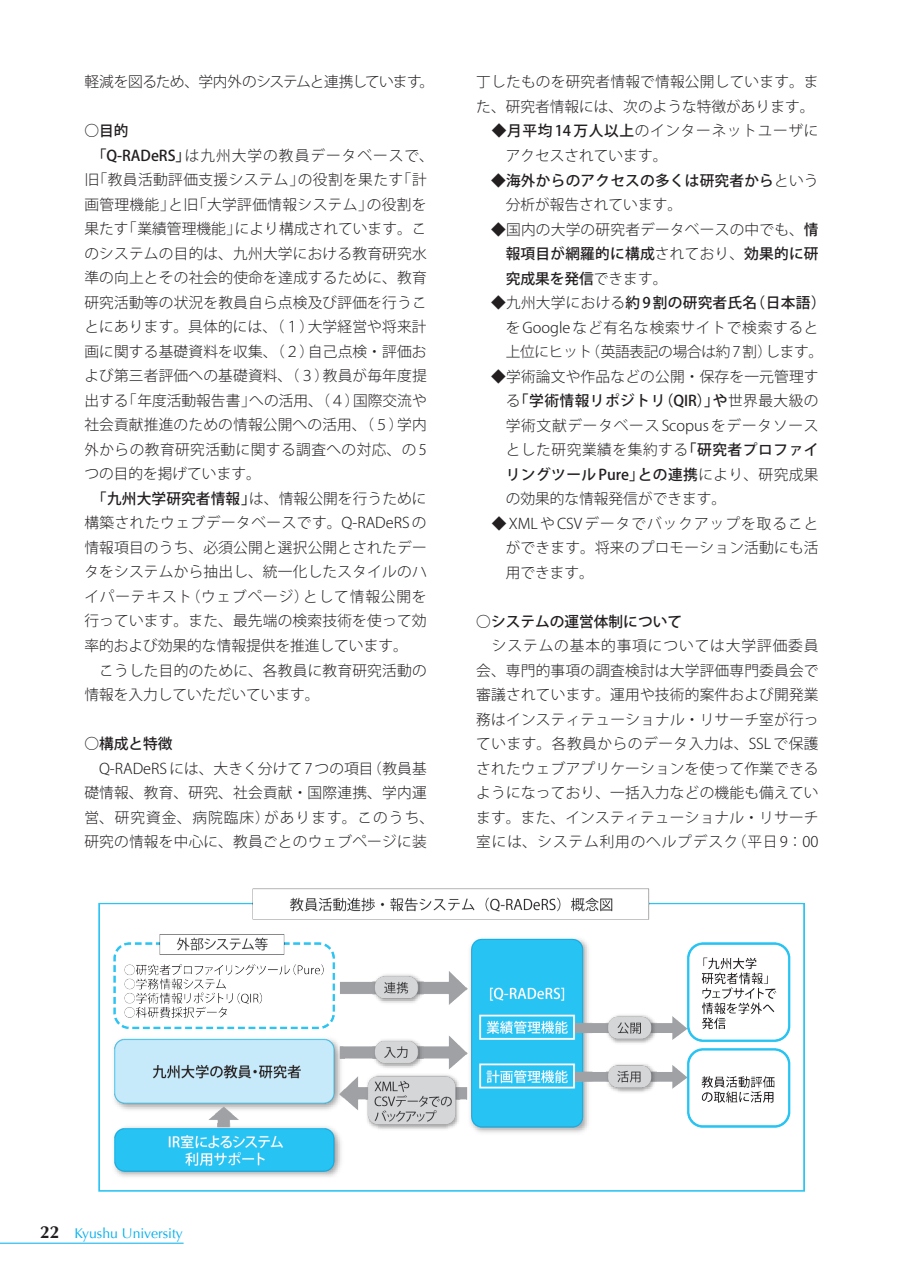
<style>
.page{position:relative;width:903px;height:1275px;background:#fff}
.page>*{position:absolute;margin:0;border:0;box-sizing:border-box;transform-origin:0 0}
.t1{font:300 14.7px/24.5px "Koz Go Pro";letter-spacing:.015em;color:#231f20}
.t2{font:500 14.7px "Koz Go Pro";letter-spacing:.015em;color:#231f20}
.t3{font:300 14.7px "Koz Go Pro";letter-spacing:.05em;color:#231f20}
.t4{font:300 14.7px "Koz Go Pro";letter-spacing:.07em;color:#231f20}
.t5{font:300 14.7px "Koz Go Pro";letter-spacing:.035em;color:#231f20}
.t6{font:300 14.7px "Koz Go Pro";letter-spacing:-.035em;color:#231f20}
.t7{font:300 14.7px "Koz Go Pro";letter-spacing:.065em;color:#231f20}
.t8{font:300 14.7px "Koz Go Pro";letter-spacing:.055em;color:#231f20}
.t9{font:300 14.7px "Koz Go Pro";letter-spacing:.045em;color:#231f20}
.t10{font:300 14.7px "Koz Go Pro";letter-spacing:-.02em;color:#231f20}
.t11{font:300 14.7px "Koz Go Pro";letter-spacing:.04em;color:#231f20}
.t12{font:14px "Optima";color:#00aeef}
.s1{font-weight:500}
.s2{font-weight:300}
.s3{font-weight:700;font-size:17.5px;color:#231f20}
</style>
<div class="page">
<hr style="left:0;top:1243px;width:184px;height:1px;background:#00aeef">
<img style="left:99px;top:888px;width:705px;height:303px">
<p class="t6" style="left:84px;top:72px;width:351px">軽減を図るため、学内外のシステムと連携しています。</p>
<p class="t2" style="left:84px;top:122px;width:46px">○目的</p>
<p class="t4" style="left:92px;top:146px;width:344px"><span class="s1">「Q-RADeRS」</span>は九州大学の教員データベースで、</p>
<p class="t1" style="left:84px;top:168px;width:344px">旧「教員活動評価支援システム」の役割を果たす「計</p>
<p class="t1" style="left:84px;top:192px;width:344px">画管理機能」と旧「大学評価情報システム」の役割を</p>
<p class="t1" style="left:84px;top:217px;width:344px">果たす「業績管理機能」により構成されています。こ</p>
<p class="t1" style="left:84px;top:241px;width:344px">のシステムの目的は、九州大学における教育研究水</p>
<p class="t1" style="left:84px;top:266px;width:344px">準の向上とその社会的使命を達成するために、教育</p>
<p class="t1" style="left:84px;top:290px;width:344px">研究活動等の状況を教員自ら点検及び評価を行うこ</p>
<p class="t1" style="left:84px;top:315px;width:344px">とにあります。具体的には、（１）大学経営や将来計</p>
<p class="t1" style="left:84px;top:339px;width:344px">画に関する基礎資料を収集、（２）自己点検・評価お</p>
<p class="t1" style="left:84px;top:364px;width:344px">よび第三者評価への基礎資料、（３）教員が毎年度提</p>
<p class="t1" style="left:84px;top:388px;width:344px">出する「年度活動報告書」への活用、（４）国際交流や</p>
<p class="t1" style="left:84px;top:413px;width:344px">社会貢献推進のための情報公開への活用、（５）学内</p>
<p class="t1" style="left:84px;top:437px;width:344px">外からの教育研究活動に関する調査への対応、の 5</p>
<p class="t1" style="left:84px;top:462px;width:178px">つの目的を掲げています。</p>
<p class="t1" style="left:92px;top:486px;width:336px"><span class="s1">「九州大学研究者情報」</span>は、情報公開を行うために</p>
<p class="t5" style="left:84px;top:513px;width:344px">構築されたウェブデータベースです。Q-RADeRS の</p>
<p class="t1" style="left:84px;top:535px;width:344px">情報項目のうち、必須公開と選択公開とされたデー</p>
<p class="t1" style="left:84px;top:560px;width:344px">タをシステムから抽出し、統一化したスタイルのハ</p>
<p class="t8" style="left:84px;top:587px;width:344px">イパーテキスト（ウェブページ）として情報公開を</p>
<p class="t1" style="left:84px;top:609px;width:344px">行っています。また、最先端の検索技術を使って効</p>
<p class="t1" style="left:84px;top:633px;width:325px">率的および効果的な情報提供を推進しています。</p>
<p class="t1" style="left:84px;top:658px;width:344px">　こうした目的のために、各教員に教育研究活動の</p>
<p class="t1" style="left:84px;top:682px;width:237px">情報を入力していただいています。</p>
<p class="t2" style="left:84px;top:734px;width:90px">○構成と特徴</p>
<p class="t1" style="left:84px;top:756px;width:351px">　Q-RADeRS には、大きく分けて 7 つの項目（教員基礎情報、教育、研究、社会貢献・国際連携、学内運営、研究資金、病院臨床）があります。このうち、研究の情報を中心に、教員ごとのウェブページに装</p>
<p class="t1" style="left:476px;top:70px;width:344px">丁したものを研究者情報で情報公開しています。ま</p>
<p class="t1" style="left:476px;top:94px;width:340px">た、研究者情報には、次のような特徴があります。</p>
<p class="t9" style="left:476px;top:121px;width:344px">　◆<span class="s1">月平均14万人以上</span>のインターネットユーザに</p>
<p class="t1" style="left:506px;top:143px;width:163px">アクセスされています。</p>
<p class="t2" style="left:476px;top:171px;width:344px"><span class="s2">　◆</span>海外からのアクセスの多くは研究者から<span class="s2">という</span></p>
<p class="t1" style="left:506px;top:192px;width:178px">分析が報告されています。</p>
<p class="t1" style="left:476px;top:217px;width:344px">　◆国内の大学の研究者データベースの中でも、<span class="s1">情</span></p>
<p class="t2" style="left:506px;top:244px;width:314px">報項目が網羅的に構成<span class="s2">されており、</span>効果的に研</p>
<p class="t2" style="left:506px;top:269px;width:163px">究成果を発信<span class="s2">できます。</span></p>
<p class="t2" style="left:476px;top:293px;width:351px"><span class="s2">　◆九州大学における</span>約 9 割の研究者氏名（日本語）</p>
<p class="t3" style="left:506px;top:318px;width:314px">をGoogleなど有名な検索サイトで検索すると</p>
<p class="t10" style="left:506px;top:342px;width:319px">上位にヒット（英語表記の場合は約 7 割）します。</p>
<p class="t1" style="left:476px;top:364px;width:344px">　◆学術論文や作品などの公開・保存を一元管理す</p>
<p class="t2" style="left:506px;top:391px;width:314px"><span class="s2">る</span>「学術情報リポジトリ（QIR）」や<span class="s2">世界最大級の</span></p>
<p class="t3" style="left:506px;top:416px;width:314px">学術文献データベースScopusをデータソース</p>
<p class="t11" style="left:506px;top:440px;width:314px">とした研究業績を集約する<span class="s1">「研究者プロファイ</span></p>
<p class="t2" style="left:506px;top:465px;width:314px">リングツール Pure」との連携<span class="s2">により、研究成果</span></p>
<p class="t1" style="left:506px;top:487px;width:222px">の効果的な情報発信ができます。</p>
<p class="t7" style="left:476px;top:514px;width:344px">　◆XMLやCSVデータでバックアップを取ること</p>
<p class="t1" style="left:506px;top:536px;width:314px">ができます。将来のプロモーション活動にも活</p>
<p class="t1" style="left:506px;top:560px;width:90px">用できます。</p>
<p class="t2" style="left:476px;top:612px;width:207px">○システムの運営体制について</p>
<p class="t1" style="left:476px;top:634px;width:344px;text-align:justify">　システムの基本的事項については大学評価委員会、専門的事項の調査検討は大学評価専門委員会で審議されています。運用や技術的案件および開発業務はインスティテューショナル・リサーチ室が行っています。各教員からのデータ入力は、SSL で保護されたウェブアプリケーションを使って作業できるようになっており、一括入力などの機能も備えています。また、インスティテューショナル・リサーチ室には、システム利用のヘルプデスク（平日9：00</p>
<p class="t12" style="left:40px;top:1225px;width:144px"><span class="s3">22</span> Kyushu University</p>
</div>
